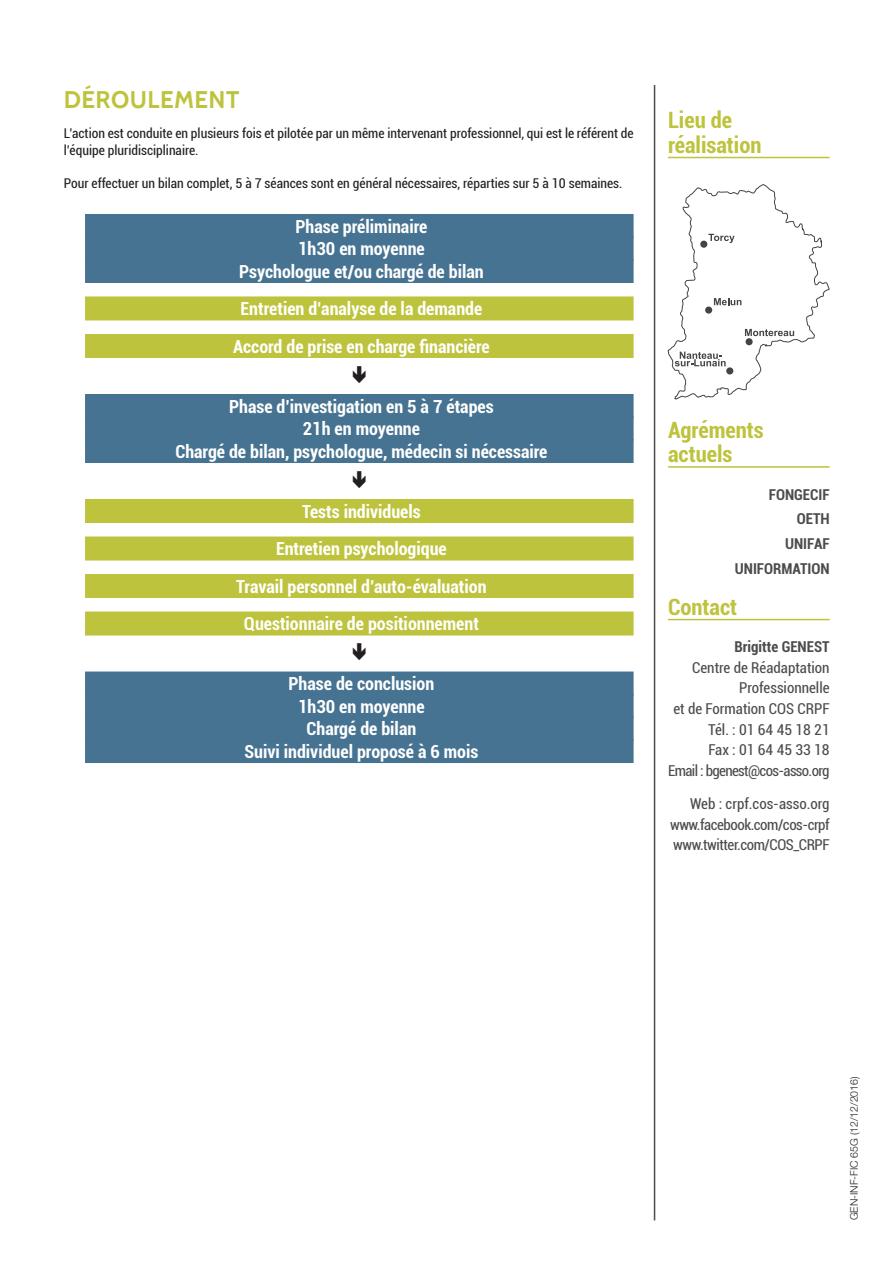
<style>
.page{position:relative;width:893px;height:1263px;background:#fff}
.page>*{position:absolute;margin:0;border:0;box-sizing:border-box;transform-origin:0 0}
.t1{font:700 24px "Cabin";letter-spacing:.02em;color:#bdc33c}
.t2{font:700 condensed 22.5px/24.8px "Roboto";color:#bdc33c}
.t3{font:700 condensed 18px/22.5px "Roboto";color:#fff;text-align:center}
.t4{font:condensed 15px/20.7px "Roboto";color:#4b4c4d;text-align:right}
.t5{font:700 condensed 15px/24.8px "Roboto";color:#4b4c4d;text-align:right}
.t6{font:condensed 13.5px/16.5px "Roboto";color:#231f20}
.t7{font:300 10.5px "Helvetica Neue LT Pro";color:#231f20}
</style>
<div class="page">
<div style="left:85px;top:214px;width:549px;height:24px;background:#467392"></div>
<div style="left:85px;top:236px;width:549px;height:24px;background:#467392"></div>
<div style="left:85px;top:259px;width:549px;height:24px;background:#467392"></div>
<div style="left:85px;top:296px;width:549px;height:24px;background:#bdc33c"></div>
<div style="left:85px;top:334px;width:549px;height:24px;background:#bdc33c"></div>
<div style="left:85px;top:394px;width:549px;height:24px;background:#467392"></div>
<div style="left:85px;top:416px;width:549px;height:24px;background:#467392"></div>
<div style="left:85px;top:439px;width:549px;height:24px;background:#467392"></div>
<div style="left:85px;top:499px;width:549px;height:24px;background:#bdc33c"></div>
<div style="left:85px;top:536px;width:549px;height:24px;background:#bdc33c"></div>
<div style="left:85px;top:574px;width:549px;height:24px;background:#bdc33c"></div>
<div style="left:85px;top:611px;width:549px;height:24px;background:#bdc33c"></div>
<div style="left:85px;top:671px;width:549px;height:24px;background:#467392"></div>
<div style="left:85px;top:694px;width:549px;height:24px;background:#467392"></div>
<div style="left:85px;top:716px;width:549px;height:24px;background:#467392"></div>
<div style="left:85px;top:739px;width:549px;height:24px;background:#467392"></div>
<hr style="left:654px;top:85px;width:1px;height:1135px;background:#4b4c4d">
<hr style="left:668px;top:157px;width:162px;height:1px;background:#bdc33c">
<hr style="left:668px;top:466px;width:162px;height:2px;background:#bdc33c">
<hr style="left:668px;top:619px;width:162px;height:1px;background:#bdc33c">
<svg style="left:667px;top:184px;width:163px;height:215px"></svg>
<h1 class="t1" style="left:64px;top:85px;width:177px">DÉROULEMENT</h1>
<p class="t6" style="left:64px;top:125px;width:571px">L’action est conduite en plusieurs fois et pilotée par un même intervenant professionnel, qui est le référent de l’équipe pluridisciplinaire.</p>
<p class="t6" style="left:64px;top:174px;width:560px">Pour effectuer un bilan complet, 5 à 7 séances sont en général nécessaires, réparties sur 5 à 10 semaines.</p>
<p class="t3" style="left:239px;top:214px;width:246px">Phase préliminaire<br>1h30 en moyenne<br>Psychologue et/ou chargé de bilan</p>
<p class="t3" style="left:233px;top:289px;width:258px;line-height:37.5px">Entretien d’analyse de la demande<br>Accord de prise en charge financière</p>
<p class="t3" style="left:175px;top:394px;width:374px">Phase d’investigation en 5 à 7 étapes<br>21h en moyenne<br>Chargé de bilan, psychologue, médecin si nécessaire</p>
<p class="t3" style="left:236px;top:492px;width:252px;line-height:37.5px">Tests individuels<br>Entretien psychologique<br>Travail personnel d’auto-évaluation<br>Questionnaire de positionnement</p>
<p class="t3" style="left:244px;top:672px;width:235px">Phase de conclusion<br>1h30 en moyenne<br>Chargé de bilan<br>Suivi individuel proposé à 6 mois</p>
<p class="t2" style="left:668px;top:107px;width:95px">Lieu de réalisation</p>
<p class="t2" style="left:668px;top:416px;width:97px">Agréments actuels</p>
<p class="t5" style="left:735px;top:481px;width:96px">FONGECIF<br>OETH<br>UNIFAF<br>UNIFORMATION</p>
<p class="t2" style="left:668px;top:594px;width:71px">Contact</p>
<p class="t5" style="left:734px;top:634px;width:97px">Brigitte GENEST</p>
<p class="t4" style="left:668px;top:657px;width:163px">Centre de Réadaptation<br>Professionnelle<br>et de Formation COS CRPF<br>Tél. : 01 64 45 18 21<br>Fax : 01 64 45 33 18<br>Email : bgenest@cos-asso.org</p>
<p class="t4" style="left:670px;top:793px;width:161px;text-align:justify;text-indent:20px">Web : crpf.cos-asso.org www.facebook.com/cos-crpf www.twitter.com/COS_CRPF</p>
<p class="t7" style="left:848px;top:1220px;width:145px;rotate:-90deg">GEN-INF-FIC 65G (12/12/2016)</p>
</div>
